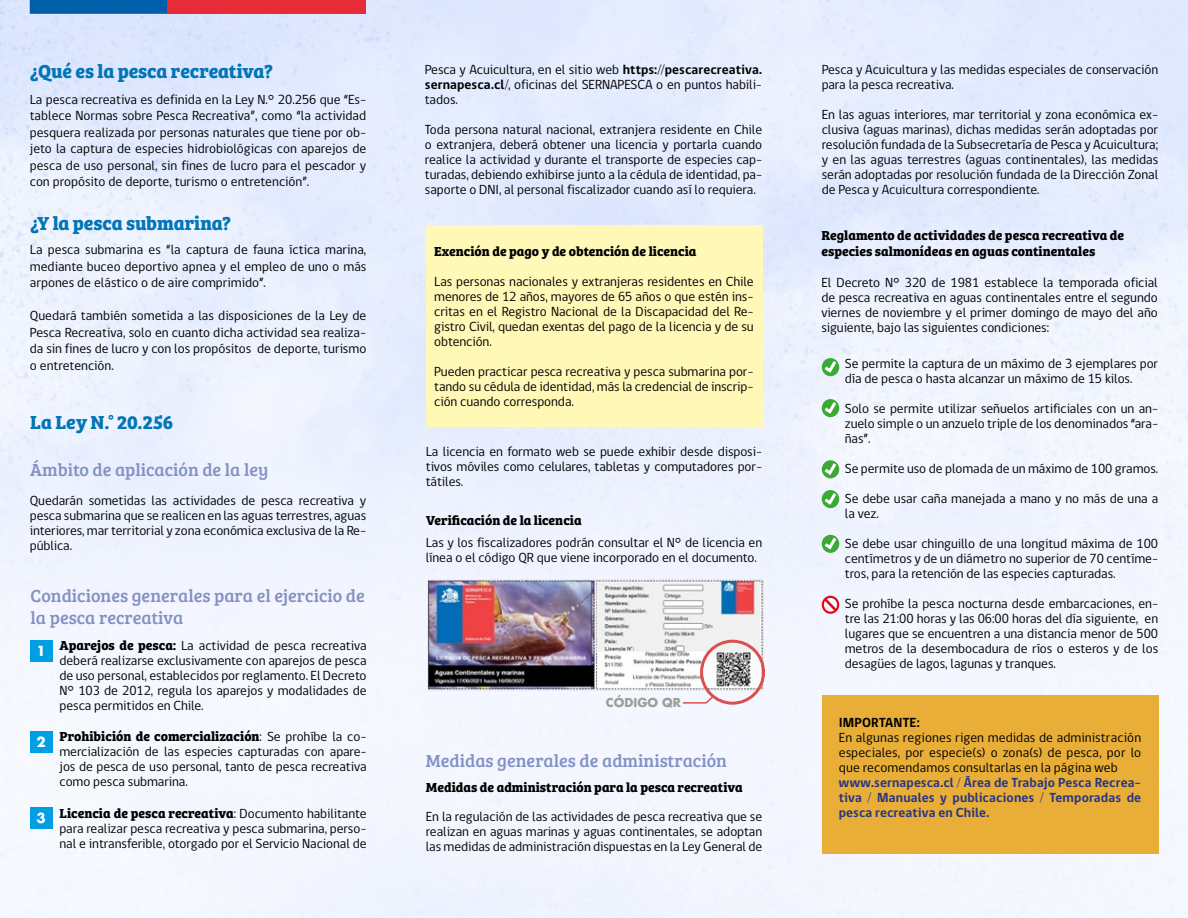
<style>
.page{position:relative;width:1188px;height:918px;background:#fff}
.page>*{position:absolute;margin:0;border:0;box-sizing:border-box;transform-origin:0 0}
.t1{font:700 19.5px "Bree Serif";letter-spacing:-.005em;color:#0075b7}
.t2{font:18px/21.6px "Bree Serif";color:#8291c3}
.t3{font:13.5px/15px "gob CL";letter-spacing:-.005em;color:#000;text-align:justify}
.t4{font:700 13.5px/16.2px "Bree Serif";color:#000}
.t5{font:700 13.5px/15px "gob CL";letter-spacing:.005em;color:#283583;text-align:justify}
.t6{font:700 13.5px "gob CL";letter-spacing:.01em;color:#000}
.t7{font:700 13.5px "Futura";color:#fff}
.t8{font:700 12px "Futura";color:#9d9d9c}
.s1{font-family:"Bree Serif";font-weight:700}
.s2{font-family:"gob CL";font-weight:400}
.s3{font-weight:700}
</style>
<div class="page">
<img style="left:0;top:0;width:1188px;height:918px">
<div style="left:426px;top:226px;width:336px;height:201px;background:#fff8b7"></div>
<img style="left:427px;top:579px;width:337px;height:112px">
<div style="left:700px;top:640px;width:65px;height:65px;border:3px solid #db4f4f;border-radius:50%"></div>
<svg style="left:681px;top:694px;width:35px;height:10px"></svg>
<div style="left:822px;top:696px;width:336px;height:158px;background:#e8ae37"></div>
<div style="left:30px;top:640px;width:22px;height:21px;background:#009fe3"></div>
<div style="left:30px;top:731px;width:22px;height:22px;background:#009fe3"></div>
<div style="left:30px;top:807px;width:22px;height:22px;background:#009fe3"></div>
<svg style="left:822px;top:596px;width:17px;height:18px"></svg>
<div style="left:822px;top:358px;width:17px;height:18px;background:#3aaa35;border-radius:50%"></div>
<svg style="left:825px;top:361px;width:11px;height:12px"></svg>
<div style="left:822px;top:399px;width:17px;height:18px;background:#3aaa35;border-radius:50%"></div>
<svg style="left:825px;top:402px;width:11px;height:12px"></svg>
<div style="left:822px;top:460px;width:17px;height:18px;background:#3aaa35;border-radius:50%"></div>
<svg style="left:825px;top:463px;width:11px;height:12px"></svg>
<div style="left:822px;top:490px;width:17px;height:18px;background:#3aaa35;border-radius:50%"></div>
<svg style="left:825px;top:493px;width:11px;height:12px"></svg>
<div style="left:822px;top:535px;width:17px;height:18px;background:#3aaa35;border-radius:50%"></div>
<svg style="left:825px;top:538px;width:11px;height:12px"></svg>
<svg style="left:30px;top:0;width:137px;height:14px;background:#0260ac"></svg>
<div style="left:167px;top:0;width:199px;height:14px;background:#e72c37"></div>
<h1 class="t1" style="left:30px;top:56px;width:244px">¿Qué es la pesca recreativa?</h1>
<p class="t3" style="left:30px;top:91px;width:338px;line-height:16.5px">La pesca recreativa es definida en la Ley N.° 20.256 que “Es&shy;tablece Normas sobre Pesca Recreativa”, como “la actividad pesquera realizada por personas naturales que tiene por ob&shy;jeto la captura de especies hidrobiológicas con aparejos de pesca de uso personal, sin fines de lucro para el pescador y con propósito de deporte, turismo o entretención”.</p>
<h1 class="t1" style="left:30px;top:208px;width:203px">¿Y la pesca submarina?</h1>
<p class="t3" style="left:30px;top:242px;width:338px;line-height:16.5px">La pesca submarina es “la captura de fauna íctica marina, mediante buceo deportivo apnea y el empleo de uno o más arpones de elástico o de aire comprimido”.</p>
<p class="t3" style="left:30px;top:308px;width:338px;line-height:16.5px">Quedará también sometida a las disposiciones de la Ley de Pesca Recreativa, solo en cuanto dicha actividad sea realiza&shy;da sin fines de lucro y con los propósitos de deporte, turismo o entretención.</p>
<h1 class="t1" style="left:30px;top:407px;width:145px">La Ley N.° 20.256</h1>
<h2 class="t2" style="left:30px;top:458px;width:240px">Ámbito de aplicación de la ley</h2>
<p class="t3" style="left:30px;top:493px;width:338px">Quedarán sometidas las actividades de pesca recreativa y pesca submarina que se realicen en las aguas terrestres, aguas interiores, mar territorial y zona económica exclusiva de la Re&shy;pública.</p>
<h2 class="t2" style="left:31px;top:584px;width:336px">Condiciones generales para el ejercicio de la pesca recreativa</h2>
<p class="t7" style="left:36px;top:642px;width:11px">1</p>
<p class="t7" style="left:36px;top:733px;width:11px">2</p>
<p class="t7" style="left:36px;top:809px;width:11px">3</p>
<p class="t3" style="left:60px;top:639px;width:309px"><span class="s1">Aparejos de pesca:</span> La actividad de pesca recreativa deberá realizarse exclusivamente con aparejos de pesca de uso personal, establecidos por reglamento. El Decreto N° 103 de 2012, regula los aparejos y modalidades de pesca permitidos en Chile.</p>
<p class="t4" style="left:60px;top:728px;width:309px">Prohibición de comercialización<span class="s2">: Se prohíbe la co-</span></p>
<p class="t3" style="left:60px;top:745px;width:309px">mercialización de las especies capturadas con apare&shy;jos de pesca de uso personal, tanto de pesca recreativa como pesca submarina.</p>
<p class="t4" style="left:60px;top:804px;width:309px">Licencia de pesca recreativa<span class="s2">: Documento habilitante</span></p>
<p class="t3" style="left:60px;top:821px;width:309px">para realizar pesca recreativa y pesca submarina, perso&shy;nal e intransferible, otorgado por el Servicio Nacional de</p>
<p class="t3" style="left:425px;top:62px;width:339px">Pesca y Acuicultura, en el sitio web <span class="s3">https://pescarecreativa. sernapesca.cl/</span>, oficinas del SERNAPESCA o en puntos habili&shy;tados.</p>
<p class="t3" style="left:425px;top:122px;width:339px">Toda persona natural nacional, extranjera residente en Chile o extranjera, deberá obtener una licencia y portarla cuando realice la actividad y durante el transporte de especies cap&shy;turadas, debiendo exhibirse junto a la cédula de identidad, pa&shy;saporte o DNI, al personal fiscalizador cuando así lo requiera.</p>
<p class="t3" style="left:822px;top:62px;width:338px">Pesca y Acuicultura y las medidas especiales de conservación para la pesca recreativa.</p>
<p class="t3" style="left:822px;top:107px;width:338px">En las aguas interiores, mar territorial y zona económica ex&shy;clusiva (aguas marinas), dichas medidas serán adoptadas por resolución fundada de la Subsecretaría de Pesca y Acuicultura; y en las aguas terrestres (aguas continentales), las medidas serán adoptadas por resolución fundada de la Dirección Zonal de Pesca y Acuicultura correspondiente.</p>
<p class="t4" style="left:821px;top:227px;width:304px">Reglamento de actividades de pesca recreativa de especies salmonídeas en aguas continentales</p>
<p class="t4" style="left:434px;top:243px;width:264px">Exención de pago y de obtención de licencia</p>
<p class="t3" style="left:434px;top:275px;width:321px">Las personas nacionales y extranjeras residentes en Chile menores de 12 años, mayores de 65 años o que estén ins&shy;critas en el Registro Nacional de la Discapacidad del Re&shy;gistro Civil, quedan exentas del pago de la licencia y de su obtención.</p>
<p class="t3" style="left:434px;top:365px;width:321px">Pueden practicar pesca recreativa y pesca submarina por&shy;tando su cédula de identidad, más la credencial de inscrip&shy;ción cuando corresponda.</p>
<p class="t3" style="left:845px;top:357px;width:315px">Se permite la captura de un máximo de 3 ejemplares por día de pesca o hasta alcanzar un máximo de 15 kilos.</p>
<p class="t3" style="left:821px;top:275px;width:338px">El Decreto N° 320 de 1981 establece la temporada oficial de pesca recreativa en aguas continentales entre el segundo viernes de noviembre y el primer domingo de mayo del año siguiente, bajo las siguientes condiciones:</p>
<p class="t3" style="left:845px;top:402px;width:315px">Solo se permite utilizar señuelos artificiales con un an&shy;zuelo simple o un anzuelo triple de los denominados “ara&shy;ñas”.</p>
<p class="t3" style="left:845px;top:462px;width:315px">Se permite uso de plomada de un máximo de 100 gramos.</p>
<p class="t3" style="left:845px;top:492px;width:315px">Se debe usar caña manejada a mano y no más de una a la vez.</p>
<p class="t3" style="left:845px;top:537px;width:315px">Se debe usar chinguillo de una longitud máxima de 100 centímetros y de un diámetro no superior de 70 centíme&shy;tros, para la retención de las especies capturadas.</p>
<p class="t3" style="left:845px;top:597px;width:315px">Se prohíbe la pesca nocturna desde embarcaciones, en&shy;tre las 21:00 horas y las 06:00 horas del día siguiente, en lugares que se encuentren a una distancia menor de 500 metros de la desembocadura de ríos o esteros y de los desagües de lagos, lagunas y tranques.</p>
<p class="t3" style="left:426px;top:444px;width:338px">La licencia en formato web se puede exhibir desde disposi&shy;tivos móviles como celulares, tabletas y computadores por&shy;tátiles.</p>
<p class="t4" style="left:426px;top:512px;width:157px">Verificación de la licencia</p>
<p class="t3" style="left:426px;top:535px;width:338px">Las y los fiscalizadores podrán consultar el N° de licencia en línea o el código QR que viene incorporado en el documento.</p>
<p class="t8" style="left:606px;top:694px;width:77px">CÓDIGO QR</p>
<h2 class="t2" style="left:426px;top:749px;width:303px">Medidas generales de administración</h2>
<p class="t4" style="left:426px;top:778px;width:318px">Medidas de administración para la pesca recreativa</p>
<p class="t3" style="left:426px;top:810px;width:338px">En la regulación de las actividades de pesca recreativa que se realizan en aguas marinas y aguas continentales, se adoptan las medidas de administración dispuestas en la Ley General de</p>
<p class="t6" style="left:839px;top:714px;width:82px">IMPORTANTE:</p>
<p class="t3" style="left:839px;top:731px;width:304px">En algunas regiones rigen medidas de administración especiales, por especie(s) o zona(s) de pesca, por lo que recomendamos consultarlas en la página web</p>
<p class="t5" style="left:839px;top:776px;width:304px">www.sernapesca.cl / Área de Trabajo Pesca Recrea&shy;tiva / Manuales y publicaciones / Temporadas de pesca recreativa en Chile.</p>
</div>
